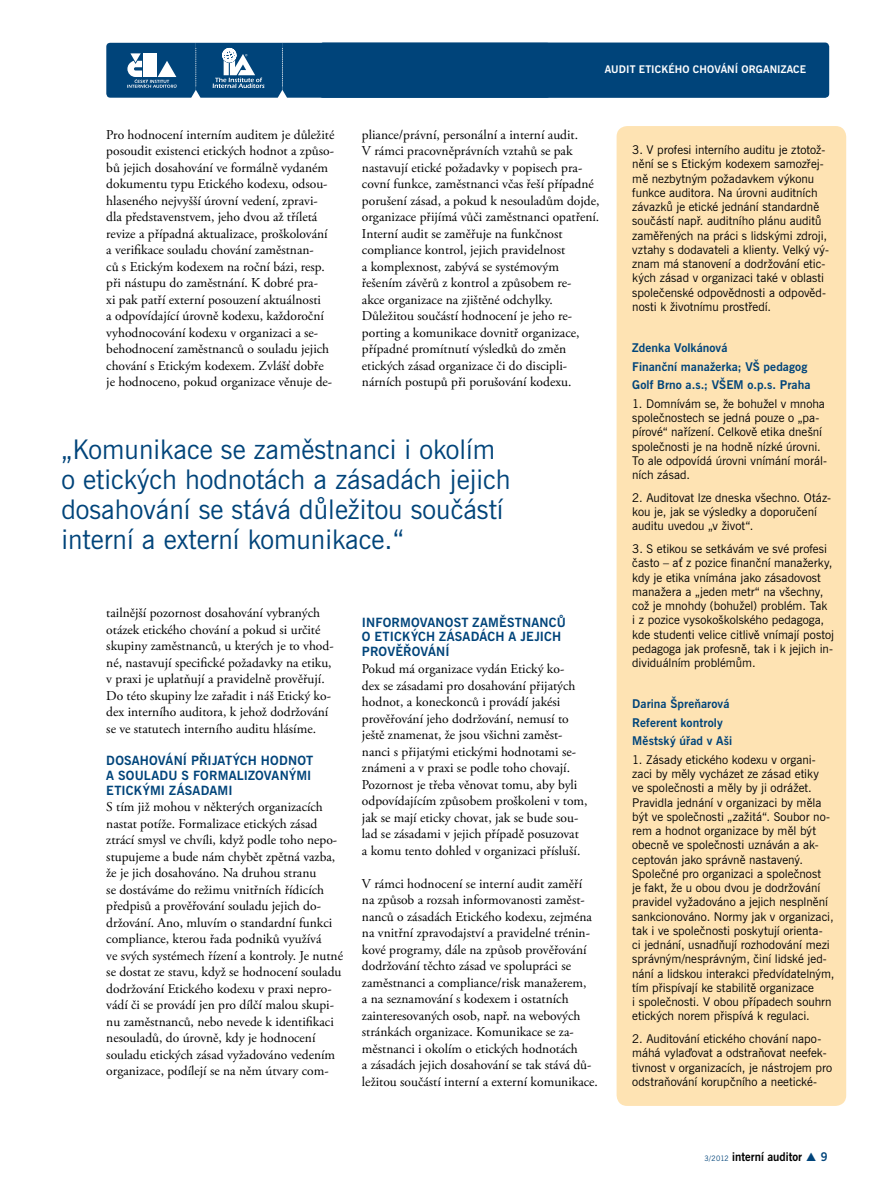
<style>
.page{position:relative;width:893px;height:1191px;background:#fff}
.page>*{position:absolute;margin:0;border:0;box-sizing:border-box;transform-origin:0 0}
.t1{font:27px/30px "News Gothic BT";color:#00447a}
.t2{font:13.5px/16.5px "Adobe Garamond Pro";color:#000}
.t3{font:12.75px/15px "News Gothic Bd BT";letter-spacing:.125em;color:#00447a}
.t4{font:12px/14.2px "News Gothic BT";color:#000}
.t5{font:12px/18.5px "News Gothic Bd BT";letter-spacing:.005em;color:#00447a}
.t6{font:12px "News Gothic Bd BT";color:#000;scale:.95 1}
.t7{font:10.5px "News Gothic Bd BT";letter-spacing:.01em;color:#fff}
.s1{font-family:"News Gothic BT";font-size:7.5px;color:#00447a}
.s2{color:#00447a}
</style>
<div class="page">
<div style="left:617px;top:126px;width:229px;height:980px;background:#fee3b3;border-radius:11px"></div>
<svg style="left:106px;top:43px;width:215px;height:55px;background:#255f8d"></svg>
<div style="left:319px;top:43px;width:510px;height:55px;background:#00447a;border-radius:4px"></div>
<p class="t7" style="left:605px;top:63px;width:203px">AUDIT ETICKÉHO CHOV ÁNÍ ORGANIZACE</p>
<p class="t2" style="left:106px;top:127px;width:230px">Pro hodnocení interním auditem je důležité posoudit existenci etických hodnot a způso&shy;bů jejich dosahování ve formálně vydaném dokumentu typu Etického kodexu, odsou&shy;hlaseného nejvyšší úrovní vedení, zpravi&shy;dla představenstvem, jeho dvou až tříletá revize a případná aktualizace, proškolování a verifikace souladu chování zaměstnan-<br>ců s Etickým kodexem na roční bázi, resp. při nástupu do zaměstnání. K dobré pra-<br>xi pak patří externí posouzení aktuálnosti<br>a odpovídající úrovně kodexu, každoroční vyhodnocování kodexu v organizaci a se&shy;behodnocení zaměstnanců o souladu jejich chování s Etickým kodexem. Zvlášť dobře je hodnoceno, pokud organizace věnuje de-</p>
<p class="t2" style="left:362px;top:127px;width:239px">pliance/právní, personální a interní audit.<br>V rámci pracovněprávních vztahů se pak nastavují etické požadavky v popisech pra&shy;covní funkce, zaměstnanci včas řeší případné porušení zásad, a pokud k nesouladům dojde, organizace přijímá vůči zaměstnanci opatření.<br>Interní audit se zaměřuje na funkčnost compliance kontrol, jejich pravidelnost<br>a komplexnost, zabývá se systémovým řešením závěrů z kontrol a způsobem re-<br>akce organizace na zjištěné odchylky.<br>Důležitou součástí hodnocení je jeho re&shy;porting a komunikace dovnitř organizace, případné promítnutí výsledků do změn etických zásad organizace či do discipli&shy;nárních postupů při porušování kodexu.</p>
<h1 class="t1" style="left:61px;top:435px;width:451px">„Komunikace se zaměstnanci i okolím o etických hodnotách a zásadách jejich dosahování se stává důležitou součástí interní a externí komunikace.“</h1>
<p class="t2" style="left:106px;top:605px;width:229px">tailnější pozornost dosahování vybraných otázek etického chování a pokud si určité skupiny zaměstnanců, u kterých je to vhod&shy;né, nastavují specifické požadavky na etiku, v praxi je uplatňují a pravidelně prověřují.<br>Do této skupiny lze zařadit i náš Etický ko&shy;dex interního auditora, k jehož dodržování se ve statutech interního auditu hlásíme.</p>
<p class="t3" style="left:106px;top:753px;width:208px">DOSAHOV ÁNÍ PŘIJATÝCH HODNOT<br>A SOULADU S FORMALIZOV ANÝMI<br>ETICKÝMI ZÁSADAMI</p>
<p class="t2" style="left:106px;top:799px;width:238px">S tím již mohou v některých organizacích nastat potíže. Formalizace etických zásad ztrácí smysl ve chvíli, když podle toho nepo&shy;stupujeme a bude nám chybět zpětná vazba, že je jich dosahováno. Na druhou stranu<br>se dostáváme do režimu vnitřních řídicích předpisů a prověřování souladu jejich do&shy;držování. Ano, mluvím o standardní funkci compliance, kterou řada podniků využívá<br>ve svých systémech řízení a kontroly. Je nutné se dostat ze stavu, když se hodnocení souladu dodržování Etického kodexu v praxi nepro&shy;vádí či se provádí jen pro dílčí malou skupi&shy;nu zaměstnanců, nebo nevede k identifikaci nesouladů, do úrovně, kdy je hodnocení souladu etických zásad vyžadováno vedením organizace, podílejí se na něm útvary com-</p>
<p class="t3" style="left:362px;top:615px;width:206px;text-indent:65px">ANOST ZAMĚSTNANCŮ<br>O ETICKÝCH ZÁSADÁCH A J EJICH<br>PROV ĚŘOV ÁNÍ</p>
<p class="t2" style="left:362px;top:661px;width:227px">Pokud má organizace vydán Etický ko-<br>dex se zásadami pro dosahování přijatých hodnot, a koneckonců i provádí jakési prověřování jeho dodržování, nemusí to ještě znamenat, že jsou všichni zaměst&shy;nanci s přijatými etickými hodnotami se&shy;známeni a v praxi se podle toho chovají.<br>Pozornost je třeba věnovat tomu, aby byli odpovídajícím způsobem proškoleni v tom, jak se mají eticky chovat, jak se bude sou&shy;lad se zásadami v jejich případě posuzovat a komu tento dohled v organizaci přísluší.</p>
<p class="t2" style="left:362px;top:875px;width:237px">V rámci hodnocení se interní audit zaměří na způsob a rozsah informovanosti zaměst&shy;nanců o zásadách Etického kodexu, zejména na vnitřní zpravodajství a pravidelné trénin&shy;kové programy, dále na způsob prověřování dodržování těchto zásad ve spolupráci se zaměstnanci a compliance/risk manažerem,<br>a na seznamování s kodexem i ostatních zainteresovaných osob, např. na webových stránkách organizace. Komunikace se za&shy;městnanci i okolím o etických hodnotách<br>a zásadách jejich dosahování se tak stává dů&shy;ležitou součástí interní a externí komunikace.</p>
<p class="t3" style="left:362px;top:615px;width:43px">I NFORMOV</p>
<p class="t4" style="left:632px;top:143px;width:198px">3. V profesi interního auditu je ztotož&shy;nění se s Etickým kodexem samozřej&shy;mě nezbytným požadavkem výkonu funkce auditora. Na úrovni auditních závazků je etické jednání standardně součástí např. auditního plánu auditů zaměřených na práci s lidskými zdroji, vztahy s dodavateli a klienty. Velký vý&shy;znam má stanovení a dodržování etic&shy;kých zásad v organizaci také v oblasti společenské odpovědnosti a odpověd&shy;nosti k životnímu prostředí.</p>
<p class="t5" style="left:632px;top:339px;width:180px">ZDENKA VOLKÁNOVÁ<br>FINANČNÍ MANAŽERKA; VŠ PEDAGOG<br>GOLF BRNO A.S.; VŠEM O.P.S. PRAHA</p>
<p class="t4" style="left:632px;top:397px;width:196px">1. Domnívám se, že bohužel v mnoha společnostech se jedná pouze o „pa&shy;pírové“ nařízení. Celkově etika dnešní společnosti je na hodně nízké úrovni.<br>To ale odpovídá úrovni vnímání morál&shy;ních zásad.</p>
<p class="t4" style="left:632px;top:491px;width:200px">2. Auditovat lze dneska všechno. Otáz&shy;kou je, jak se výsledky a doporučení auditu uvedou „v život“.</p>
<p class="t4" style="left:632px;top:542px;width:203px">3. S etikou se setkávám ve své profesi často – ať z pozice finanční manažerky, kdy je etika vnímána jako zásadovost manažera a „jeden metr“ na všechny, což je mnohdy (bohužel) problém. Tak<br>i z pozice vysokoškolského pedagoga, kde studenti velice citlivě vnímají postoj pedagoga jak profesně, tak i k jejich in&shy;dividuálním problémům.</p>
<p class="t5" style="left:632px;top:695px;width:102px">DARINA ŠPREŇAROVÁ<br>REFERENT KONTROLY<br>MĚSTSKÝ ÚŘAD V AŠI</p>
<p class="t4" style="left:632px;top:752px;width:204px">1. Zásady etického kodexu v organi&shy;zaci by měly vycházet ze zásad etiky<br>ve společnosti a měly by ji odrážet.<br>Pravidla jednání v organizaci by měla být ve společnosti „zažitá“. Soubor no&shy;rem a hodnot organizace by měl být obecně ve společnosti uznáván a ak&shy;ceptován jako správně nastavený.<br>Společné pro organizaci a společnost<br>je fakt, že u obou dvou je dodržování pravidel vyžadováno a jejich nesplnění sankcionováno. Normy jak v organizaci, tak i ve společnosti poskytují orienta-<br>ci jednání, usnadňují rozhodování mezi správným/nesprávným, činí lidské jed&shy;nání a lidskou interakci předvídatelným, tím přispívají ke stabilitě organizace<br>i společnosti. V obou případech souhrn etických norem přispívá k regulaci.</p>
<p class="t4" style="left:632px;top:1032px;width:201px">2. Auditování etického chování napo&shy;máhá vylaďovat a odstraňovat neefek&shy;tivnost v organizacích, je nástrojem pro odstraňování korupčního a neetické-</p>
<p class="t6" style="left:704px;top:1148px;width:131px"><span class="s1">3/2012</span> INTERNÍ AUDITOR <span class="s2">▲ 9</span></p>
</div>
